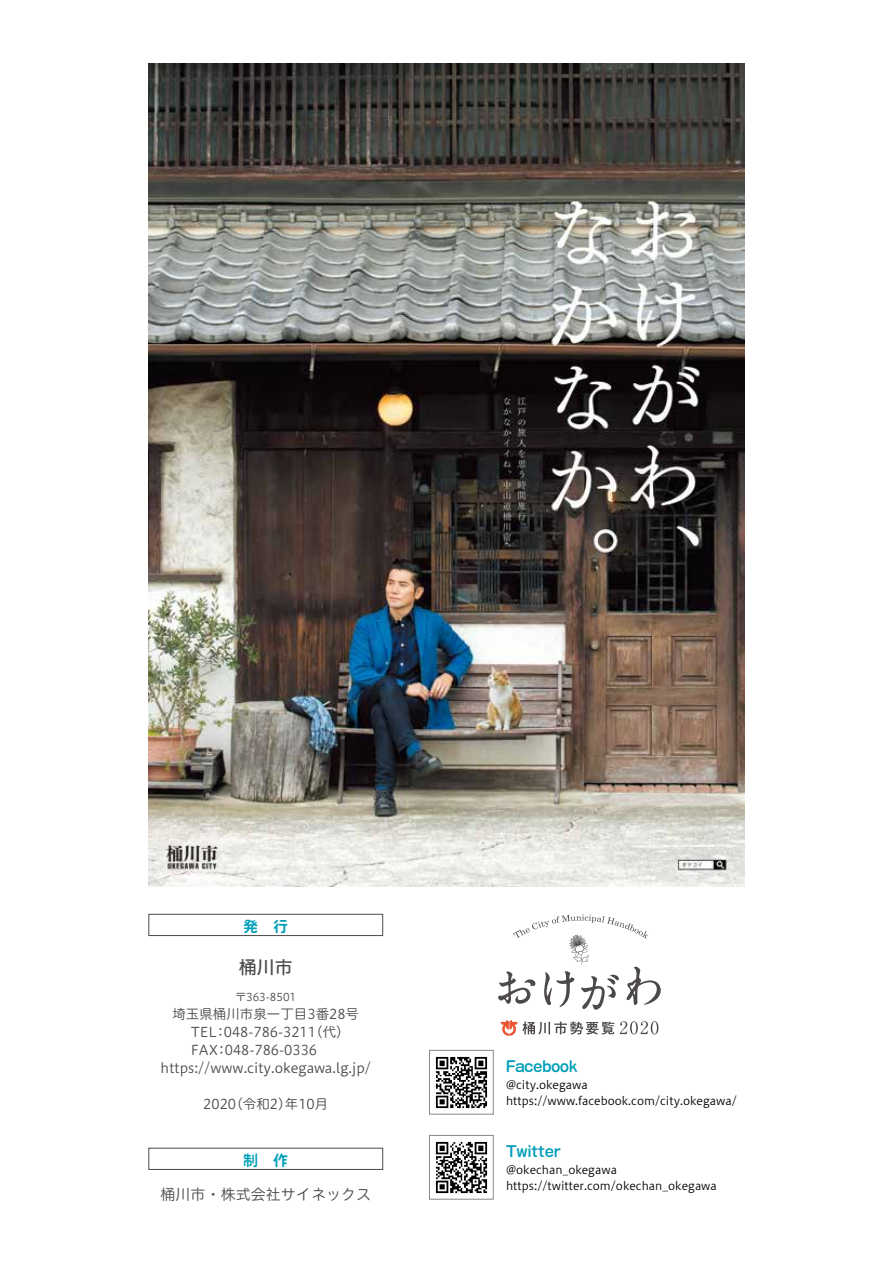
<style>
.page{position:relative;width:893px;height:1263px;background:#fff}
.page>*{position:absolute;margin:0;border:0;box-sizing:border-box;transform-origin:0 0}
.t1{font:18px "Hiragino UD Sans R Std W5";color:#4c4948}
.t2{font:15px "VDL V7 Maru Gothic Bold";color:#009fb9}
.t3{font:15px "Hiragino UD Sans R Std W3";color:#4c4948}
.t4{font:13.5px/18px "Hiragino UD Sans R Std W3";color:#4c4948}
.t5{font:11.25px/16.5px "Hiragino UD Sans Std W3";color:#000}
.t6{font:10.8px "Hiragino UD Sans R Std W3";color:#4c4948}
</style>
<div class="page">
<div style="left:149px;top:914px;width:234px;height:22px;border:1px solid #4c4948"></div>
<div style="left:149px;top:1148px;width:234px;height:22px;border:1px solid #4c4948"></div>
<img style="left:435px;top:1141px;width:53px;height:53px">
<div style="left:429px;top:1135px;width:64px;height:64px;border:1px solid #898989"></div>
<img style="left:435px;top:1056px;width:53px;height:53px">
<div style="left:429px;top:1050px;width:64px;height:64px;border:1px solid #898989"></div>
<img style="left:149px;top:64px;width:595px;height:823px">
<svg style="left:620px;top:1021px;width:38px;height:13px"></svg>
<svg style="left:500px;top:1020px;width:114px;height:16px"></svg>
<svg style="left:498px;top:914px;width:163px;height:96px"></svg>
<h2 class="t2" style="left:243px;top:916px;width:46px">発　行</h2>
<h1 class="t1" style="left:239px;top:953px;width:55px">桶川市</h1>
<p class="t6" style="left:235px;top:989px;width:62px">〒363-8501</p>
<p class="t4" style="left:309px;top:1004px;width:51px;text-indent:-137px">埼玉県桶川市泉一丁目3番28号（代(</p>
<p class="t4" style="left:214px;top:1022px;width:104px">：048-786-3211</p>
<p class="t4" style="left:215px;top:1022px;width:104px;text-indent:-24px">TEL：048-786-0336</p>
<p class="t4" style="left:161px;top:1040px;width:212px;text-indent:30px">FAX https://www.city.okegawa l g. j p. /</p>
<p class="t4" style="left:229px;top:1094px;width:100px">（令和2 年） 10月</p>
<p class="t4" style="left:203px;top:1094px;width:34px">2020</p>
<h2 class="t2" style="left:243px;top:1150px;width:16px">制</h2>
<h2 class="t2" style="left:273px;top:1150px;width:16px">作</h2>
<h2 class="t3" style="left:161px;top:1183px;width:212px">桶川市・株式会社サイネックス</h2>
<h2 class="t2" style="left:506px;top:1056px;width:73px">Facebook</h2>
<p class="t5" style="left:506px;top:1075px;width:232px">@city.okegawa https://www.facebook.com/city.okegawa/</p>
<h2 class="t2" style="left:506px;top:1141px;width:56px">Twitter</h2>
<p class="t5" style="left:506px;top:1160px;width:212px">@okechan_okegawa https://twitter.com/okechan_okegawa</p>
</div>
